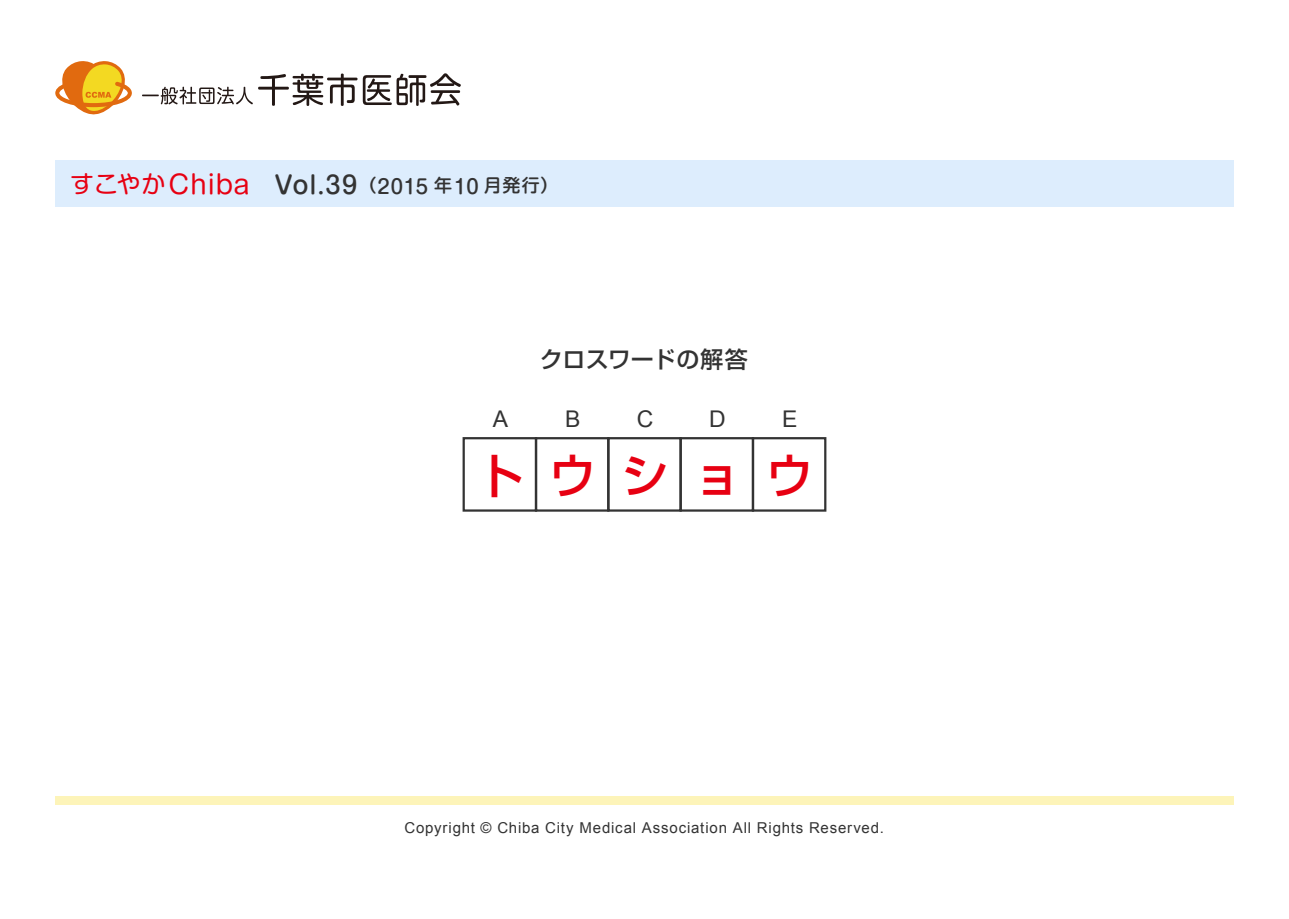
<style>
.page{position:relative;width:1289px;height:919px;background:#fff}
.page>*{position:absolute;margin:0;border:0;box-sizing:border-box;transform-origin:0 0}
.t1{font:500 48px "Shin Go Pro";color:#e70012}
.t2{font:500 24px "Shin M Go Pro";color:#333}
.t3{font:500 22.95px "Shin Go Pro";letter-spacing:.01em;color:#333}
.t4{font:22.95px "Arial";color:#333}
.t5{font:15px "Arial";letter-spacing:.055em;color:#333}
.s1{font-weight:400;color:#e70012}
.s2{font-weight:400;font-size:25.5px;color:#e70012}
.s3{font-size:18px}
.s4{font-size:19.5px}
</style>
<div class="page">
<svg style="left:363px;top:73px;width:98px;height:33px"></svg>
<svg style="left:55px;top:61px;width:302px;height:54px"></svg>
<div style="left:55px;top:160px;width:1178px;height:47px;background:#ddedfd"></div>
<div style="left:55px;top:796px;width:1178px;height:8px;background:#fdf4b9"></div>
<div style="left:462px;top:437px;width:75px;height:74px;border:2px solid #333"></div>
<div style="left:535px;top:437px;width:74px;height:74px;border:2px solid #333"></div>
<div style="left:607px;top:437px;width:74px;height:74px;border:2px solid #333"></div>
<div style="left:679px;top:437px;width:75px;height:74px;border:2px solid #333"></div>
<div style="left:751px;top:437px;width:75px;height:74px;border:2px solid #333"></div>
<h2 class="t2" style="left:70px;top:165px;width:490px"><span class="s1">すこやか</span><span class="s2">Chiba</span> Vol.39<span class="s3">（</span><span class="s4">2015</span> <span class="s3">年</span><span class="s4">10</span> <span class="s3">月発行）</span></h2>
<h3 class="t4" style="left:493px;top:403px;width:17px">A</h3>
<h1 class="t1" style="left:476px;top:436px;width:49px">ト</h1>
<h3 class="t3" style="left:540px;top:340px;width:209px">クロスワードの解答</h3>
<h3 class="t4" style="left:565px;top:403px;width:17px">B</h3>
<h1 class="t1" style="left:548px;top:436px;width:49px">ウ</h1>
<h3 class="t4" style="left:636px;top:403px;width:18px">C</h3>
<h1 class="t1" style="left:621px;top:436px;width:49px">シ</h1>
<h3 class="t4" style="left:709px;top:403px;width:18px">D</h3>
<h1 class="t1" style="left:693px;top:436px;width:49px">ョ</h1>
<h3 class="t4" style="left:782px;top:403px;width:17px">E</h3>
<h1 class="t1" style="left:765px;top:436px;width:49px">ウ</h1>
<p class="t5" style="left:404px;top:818px;width:481px">Copyright © Chiba City Medical Association All Rights Reserved.</p>
</div>
